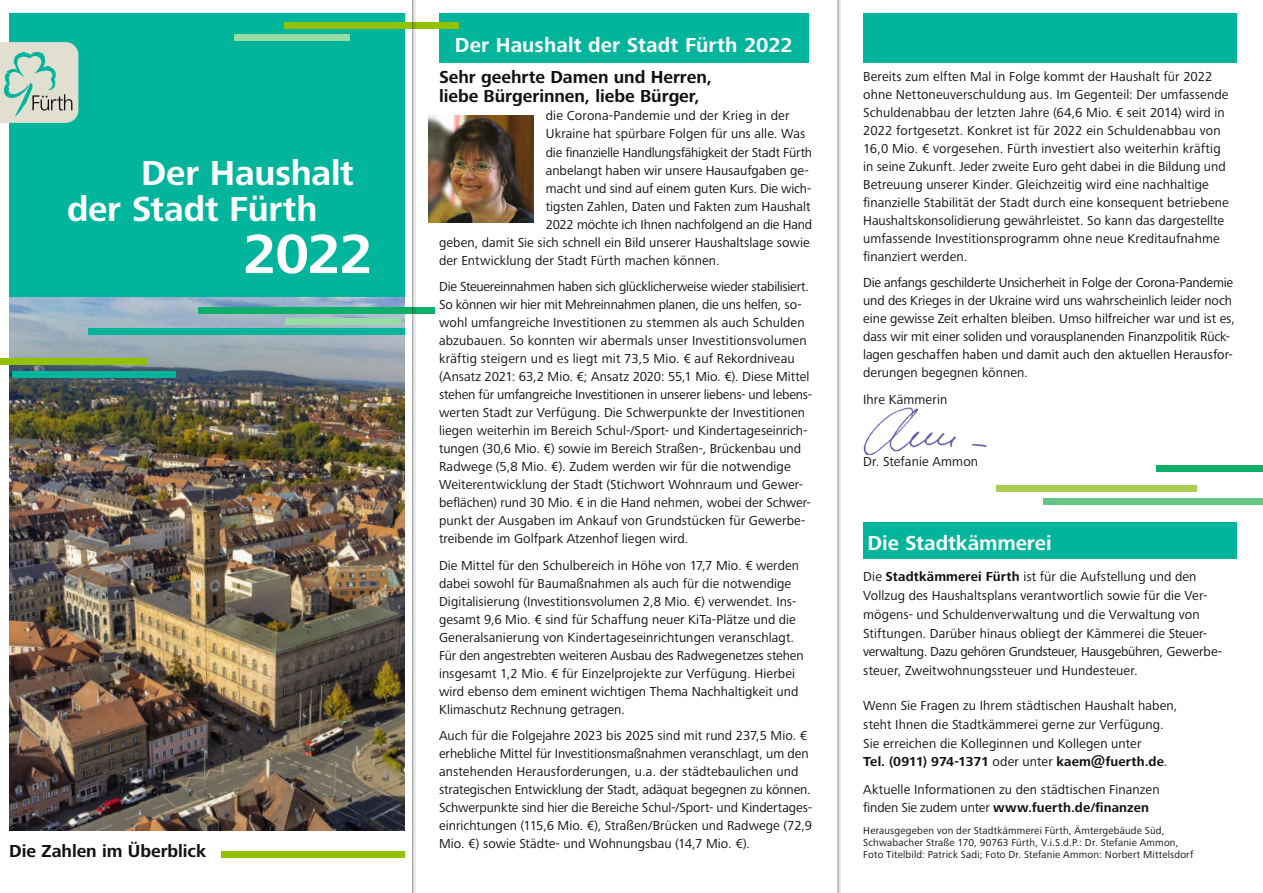
<style>
.page{position:relative;width:1263px;height:893px;background:#fff}
.page>*{position:absolute;margin:0;border:0;box-sizing:border-box;transform-origin:0 0}
.t1{font:700 57.3px "Frutiger Next Pro";color:#fff}
.t2{font:700 36px/36px "Frutiger Next Pro";letter-spacing:-.005em;color:#fff}
.t3{font:700 21px "Frutiger Next Pro";color:#fff}
.t4{font:700 18px/18.8px "Frutiger Next Pro";letter-spacing:-.005em;color:#11110f}
.t5{font:13.5px/18px "Frutiger Next Pro";letter-spacing:.005em;color:#11110f}
.t6{font:13.5px "Frutiger Next Pro";letter-spacing:-.015em;color:#11110f}
.t7{font:10.5px/12px "Frutiger Next Pro";letter-spacing:.015em;color:#11110f}
.s1{font-weight:700}
</style>
<div class="page">
<div style="left:439px;top:13px;width:370px;height:50px;background:#00b59c"></div>
<img style="left:9px;top:297px;width:396px;height:533px">
<div style="left:9px;top:13px;width:396px;height:284px;background:#00b59c"></div>
<div style="left:198px;top:307px;width:236px;height:7px;background:#0eb069"></div>
<div style="left:996px;top:485px;width:200px;height:6px;background:#adcd50"></div>
<div style="left:1044px;top:498px;width:219px;height:7px;background:#66c685"></div>
<div style="left:221px;top:851px;width:184px;height:7px;background:#92c100"></div>
<div style="left:286px;top:318px;width:115px;height:6px;background:#96dca3"></div>
<div style="left:235px;top:34px;width:115px;height:7px;background:#96dca3"></div>
<div style="left:88px;top:328px;width:317px;height:7px;background:#00b59c"></div>
<div style="left:1156px;top:465px;width:107px;height:6px;background:#0eb069"></div>
<div style="left:0;top:359px;width:146px;height:6px;background:#92c100"></div>
<div style="left:12px;top:371px;width:164px;height:6px;background:#00b59c"></div>
<div style="left:863px;top:13px;width:373px;height:50px;background:#00b59c"></div>
<div style="left:863px;top:522px;width:373px;height:37px;background:#00b59c"></div>
<div style="left:284px;top:22px;width:175px;height:7px;background:#92c100"></div>
<hr style="left:837px;top:0;width:4px;height:893px;background:#11110f;opacity:.75">
<hr style="left:838px;top:0;width:1px;height:893px;background:#979998">
<hr style="left:412px;top:0;width:4px;height:893px;background:#e3e3e3">
<hr style="left:412px;top:0;width:1px;height:893px;background:#979998">
<img style="left:863px;top:408px;width:124px;height:47px">
<svg style="left:0;top:42px;width:78px;height:81px;background:#c1d4c4"></svg>
<img style="left:428px;top:116px;width:105px;height:107px">
<h2 class="t2" style="left:67px;top:155px;width:288px;text-indent:74px">Der Haushalt der Stadt Fürth</h2>
<h1 class="t1" style="left:243px;top:221px;width:132px">2022</h1>
<h3 class="t4" style="left:9px;top:842px;width:199px">Die Zahlen im Überblick</h3>
<h3 class="t3" style="left:455px;top:33px;width:340px">Der Haushalt der Stadt Fürth 2022</h3>
<h3 class="t4" style="left:439px;top:68px;width:275px">Sehr geehrte Damen und Herren, liebe Bürgerinnen, liebe Bürger,</h3>
<p class="t5" style="left:546px;top:106px;width:245px">die Corona-Pandemie und der Krieg in der</p>
<p class="t5" style="left:546px;top:124px;width:261px">Ukraine hat spürbare Folgen für uns alle. Was</p>
<p class="t6" style="left:546px;top:144px;width:268px">die finanzielle Handlungsfähigkeit der Stadt Fürth</p>
<p class="t5" style="left:546px;top:161px;width:264px">anbelangt haben wir unsere Hausaufgaben ge-</p>
<p class="t5" style="left:546px;top:179px;width:267px">macht und sind auf einem guten Kurs. Die wich-</p>
<p class="t5" style="left:546px;top:197px;width:266px">tigsten Zahlen, Daten und Fakten zum Haushalt</p>
<p class="t6" style="left:546px;top:216px;width:268px">2022 möchte ich Ihnen nachfolgend an die Hand</p>
<p class="t5" style="left:439px;top:233px;width:372px">geben, damit Sie sich schnell ein Bild unserer Haushaltslage sowie</p>
<p class="t5" style="left:439px;top:251px;width:282px">der Entwicklung der Stadt Fürth machen können.</p>
<p class="t5" style="left:439px;top:278px;width:374px">Die Steuereinnahmen haben sich glücklicherweise wieder stabilisiert.<br>So können wir hier mit Mehreinnahmen planen, die uns helfen, so&shy;wohl umfangreiche Investitionen zu stemmen als auch Schulden abzubauen. So konnten wir abermals unser Investitionsvolumen kräftig steigern und es liegt mit 73,5 Mio. € auf Rekordniveau (Ansatz 2021: 63,2 Mio. €; Ansatz 2020: 55,1 Mio. €). Diese Mittel stehen für umfangreiche Investitionen in unserer liebens- und lebens&shy;werten Stadt zur Verfügung. Die Schwerpunkte der Investitionen liegen weiterhin im Bereich Schul-/Sport- und Kindertageseinrich&shy;tungen (30,6 Mio. €) sowie im Bereich Straßen-, Brückenbau und Radwege (5,8 Mio. €). Zudem werden wir für die notwendige Weiterentwicklung der Stadt (Stichwort Wohnraum und Gewer&shy;beflächen) rund 30 Mio. € in die Hand nehmen, wobei der Schwer&shy;punkt der Ausgaben im Ankauf von Grundstücken für Gewerbe&shy;treibende im Golfpark Atzenhof liegen wird.</p>
<p class="t5" style="left:439px;top:556px;width:366px">Die Mittel für den Schulbereich in Höhe von 17,7 Mio. € werden dabei sowohl für Baumaßnahmen als auch für die notwendige Digitalisierung (Investitionsvolumen 2,8 Mio. €) verwendet. Ins&shy;gesamt 9,6 Mio. € sind für Schaffung neuer KiTa-Plätze und die Generalsanierung von Kindertageseinrichtungen veranschlagt.<br>Für den angestrebten weiteren Ausbau des Radwegenetzes stehen insgesamt 1,2 Mio. € für Einzelprojekte zur Verfügung. Hierbei wird ebenso dem eminent wichtigen Thema Nachhaltigkeit und Klimaschutz Rechnung getragen.</p>
<p class="t5" style="left:439px;top:727px;width:375px">Auch für die Folgejahre 2023 bis 2025 sind mit rund 237,5 Mio. € erhebliche Mittel für Investitionsmaßnahmen veranschlagt, um den anstehenden Herausforderungen, u.a. der städtebaulichen und strategischen Entwicklung der Stadt, adäquat begegnen zu können.<br>Schwerpunkte sind hier die Bereiche Schul-/Sport- und Kindertages&shy;einrichtungen (115,6 Mio. €), Straßen/Brücken und Radwege (72,9<br>Mio. €) sowie Städte- und Wohnungsbau (14,7 Mio. €).</p>
<p class="t5" style="left:863px;top:67px;width:367px">Bereits zum elften Mal in Folge kommt der Haushalt für 2022 ohne Nettoneuverschuldung aus. Im Gegenteil: Der umfassende Schuldenabbau der letzten Jahre (64,6 Mio. € seit 2014) wird in 2022 fortgesetzt. Konkret ist für 2022 ein Schuldenabbau von 16,0 Mio. € vorgesehen. Fürth investiert also weiterhin kräftig in seine Zukunft. Jeder zweite Euro geht dabei in die Bildung und Betreuung unserer Kinder. Gleichzeitig wird eine nachhaltige finanzielle Stabilität der Stadt durch eine konsequent betriebene Haushaltskonsolidierung gewährleistet. So kann das dargestellte umfassende Investitionsprogramm ohne neue Kreditaufnahme finanziert werden.</p>
<p class="t5" style="left:863px;top:274px;width:373px">Die anfangs geschilderte Unsicherheit in Folge der Corona-Pandemie und des Krieges in der Ukraine wird uns wahrscheinlich leider noch eine gewisse Zeit erhalten bleiben. Umso hilfreicher war und ist es, dass wir mit einer soliden und vorausplanenden Finanzpolitik Rück&shy;lagen geschaffen haben und damit auch den aktuellen Herausfor&shy;derungen begegnen können.</p>
<p class="t5" style="left:863px;top:390px;width:86px">Ihre Kämmerin</p>
<p class="t5" style="left:863px;top:453px;width:116px">Dr. Stefanie Ammon</p>
<h3 class="t3" style="left:867px;top:530px;width:186px">Die Stadtkämmerei</h3>
<p class="t5" style="left:863px;top:567px;width:360px;line-height:18.8px">Die <span class="s1">Stadtkämmerei Fürth</span> ist für die Aufstellung und den Vollzug des Haushaltsplans verantwortlich sowie für die Ver&shy;mögens- und Schuldenverwaltung und die Verwaltung von Stiftungen. Darüber hinaus obliegt der Kämmerei die Steuer&shy;verwaltung. Dazu gehören Grundsteuer, Hausgebühren, Gewerbe&shy;steuer, Zweitwohnungssteuer und Hundesteuer.</p>
<p class="t5" style="left:863px;top:696px;width:316px;line-height:18.8px">Wenn Sie Fragen zu Ihrem städtischen Haushalt haben, steht Ihnen die Stadtkämmerei gerne zur Verfügung.<br>Sie erreichen die Kolleginnen und Kollegen unter<br><span class="s1">Tel. (0911) 974-1371</span> oder unter <span class="s1">kaem@fuerth.de</span>.</p>
<p class="t5" style="left:863px;top:780px;width:298px;line-height:18.8px">Aktuelle Informationen zu den städtischen Finanzen finden Sie zudem unter <span class="s1">www.fuerth.de/finanzen</span></p>
<p class="t7" style="left:863px;top:825px;width:332px">Herausgegeben von der Stadtkämmerei Fürth, Ämtergebäude Süd,<br>Schwabacher Straße 170, 90763 Fürth, V.i.S.d.P.: Dr. Stefanie Ammon,<br>Foto Titelbild: Patrick Sadi; Foto Dr. Stefanie Ammon: Norbert Mittelsdorf</p>
</div>
